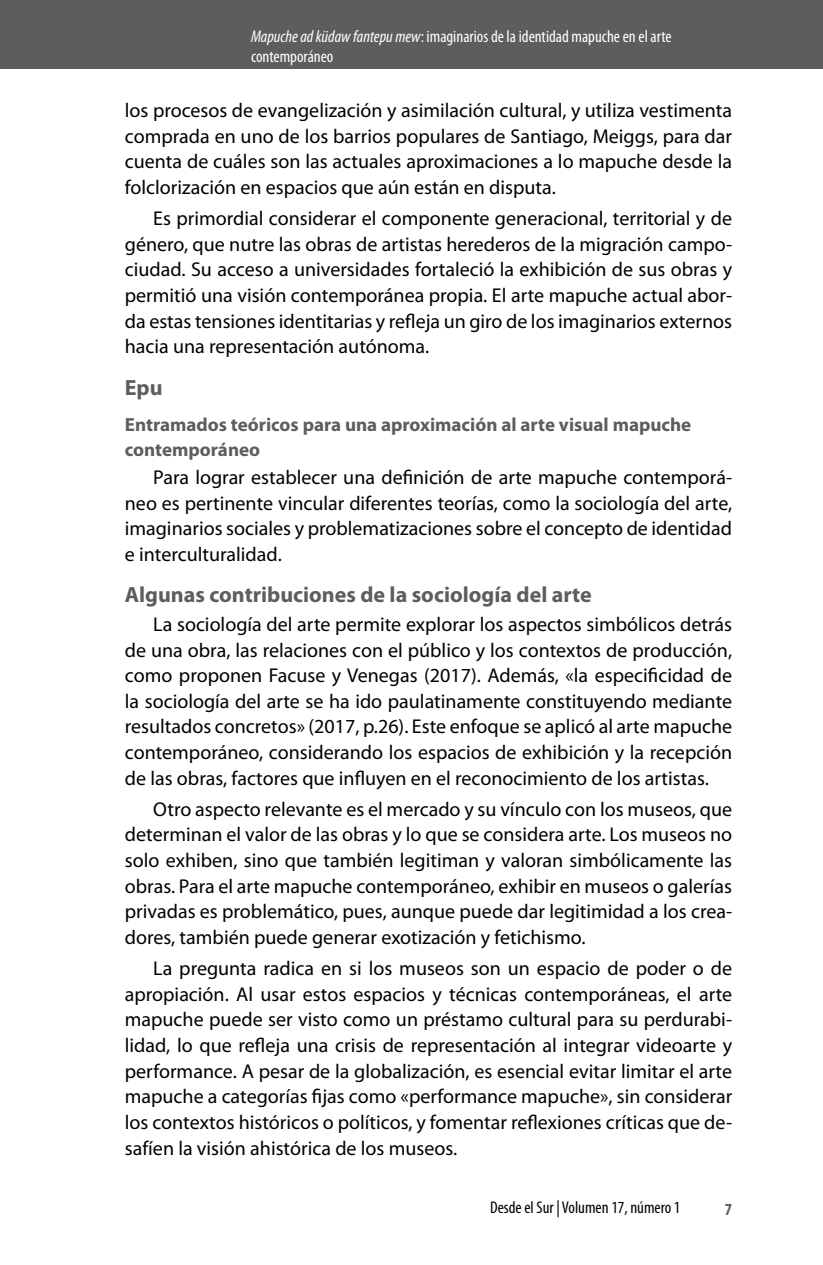
<style>
.page{position:relative;width:823px;height:1265px;background:#fff}
.page>*{position:absolute;margin:0;border:0;box-sizing:border-box;transform-origin:0 0}
.t1{font:700 22px "Myriad Pro";color:#5c5d5f}
.t2{font:20px/25.6px "Myriad Pro";color:#000;text-align:justify}
.t3{font:700 19px/24.6px "Myriad Pro";color:#5c5d5f}
.t4{font:condensed 17px/20px "Myriad Pro";color:#fff}
.t5{font:condensed 17px "Myriad Pro";color:#000}
.t6{font:700 condensed 17px "Myriad Pro";color:#5c5d5f}
.s1{font-style:italic}
</style>
<div class="page">
<div style="left:0;top:0;width:822px;height:68px;background:#5c5d5f"></div>
<p class="t4" style="left:251px;top:26px;width:422px"><span class="s1">Mapuche ad küdaw fantepu mew</span>: imaginarios de la identidad mapuche en el arte contemporáneo</p>
<p class="t2" style="left:125px;top:97px;width:608px">los procesos de evangelización y asimilación cultural, y utiliza vestimenta comprada en uno de los barrios populares de Santiago, Meiggs, para dar cuenta de cuáles son las actuales aproximaciones a lo mapuche desde la folclorización en espacios que aún están en disputa.</p>
<p class="t2" style="left:125px;top:205px;width:608px;text-indent:28px">Es primordial considerar el componente generacional, territorial y de género, que nutre las obras de artistas herederos de la migración campo&shy;ciudad. Su acceso a universidades fortaleció la exhibición de sus obras y permitió una visión contemporánea propia. El arte mapuche actual abor&shy;da estas tensiones identitarias y refleja un giro de los imaginarios externos hacia una representación autónoma.</p>
<p class="t1" style="left:125px;top:373px;width:39px">Epu</p>
<p class="t3" style="left:125px;top:411px;width:567px">Entramados teóricos para una aproximación al arte visual mapuche contemporáneo</p>
<p class="t2" style="left:125px;top:464px;width:608px;text-indent:28px">Para lograr establecer una definición de arte mapuche contemporá&shy;neo es pertinente vincular diferentes teorías, como la sociología del arte, imaginarios sociales y problematizaciones sobre el concepto de identidad e interculturalidad.</p>
<p class="t1" style="left:125px;top:580px;width:468px">Algunas contribuciones de la sociología del arte</p>
<p class="t2" style="left:125px;top:611px;width:608px;text-indent:28px">La sociología del arte permite explorar los aspectos simbólicos detrás de una obra, las relaciones con el público y los contextos de producción, como proponen Facuse y Venegas (2017). Además, «la especificidad de la sociología del arte se ha ido paulatinamente constituyendo mediante resultados concretos» (2017, p.26). Este enfoque se aplicó al arte mapuche contemporáneo, considerando los espacios de exhibición y la recepción de las obras, factores que influyen en el reconocimiento de los artistas.</p>
<p class="t2" style="left:125px;top:796px;width:608px;text-indent:28px">Otro aspecto relevante es el mercado y su vínculo con los museos, que determinan el valor de las obras y lo que se considera arte. Los museos no solo exhiben, sino que también legitiman y valoran simbólicamente las obras. Para el arte mapuche contemporáneo, exhibir en museos o galerías privadas es problemático, pues, aunque puede dar legitimidad a los crea&shy;dores, también puede generar exotización y fetichismo.</p>
<p class="t2" style="left:125px;top:955px;width:608px;text-indent:28px">La pregunta radica en si los museos son un espacio de poder o de apropiación. Al usar estos espacios y técnicas contemporáneas, el arte mapuche puede ser visto como un préstamo cultural para su perdurabi&shy;lidad, lo que refleja una crisis de representación al integrar videoarte y performance. A pesar de la globalización, es esencial evitar limitar el arte mapuche a categorías fijas como «performance mapuche», sin considerar los contextos históricos o políticos, y fomentar reflexiones críticas que de&shy;safíen la visión ahistórica de los museos.</p>
<p class="t5" style="left:489px;top:1196px;width:192px">Desde el Sur | Volumen 17, número 1</p>
<p class="t6" style="left:724px;top:1198px;width:9px">7</p>
</div>
